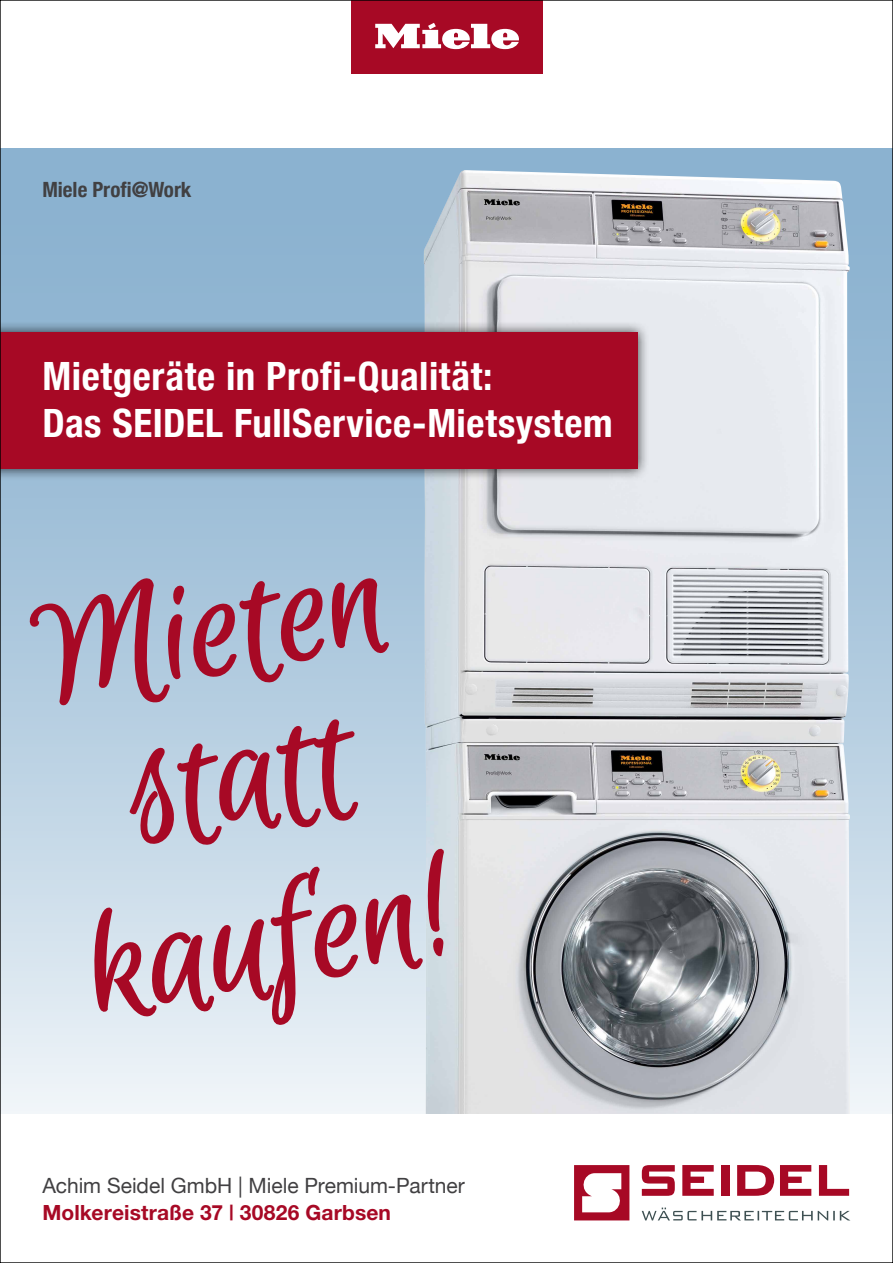
<style>
.page{position:relative;width:893px;height:1263px;background:#fff}
.page>*{position:absolute;margin:0;border:0;box-sizing:border-box;transform-origin:0 0}
.t1{font:700 condensed 39px/46.8px "Helvetica Neue";letter-spacing:.015em;color:#fff}
.t2{font:21px "Helvetica Neue";color:#414042}
.t3{font:700 21px "Helvetica Neue";letter-spacing:.005em;color:#a70925}
.t4{font:700 condensed 21px "Helvetica Neue";color:#414042}
</style>
<div class="page">
<div style="left:0;top:149px;width:893px;height:965px;background:linear-gradient(to bottom,#7da9ca,#e7eff5)"></div>
<img style="left:424px;top:170px;width:426px;height:944px">
<div style="left:351px;top:0;width:191px;height:73px;background:#a70925"></div>
<svg style="left:375px;top:23px;width:144px;height:26px"></svg>
<svg style="left:574px;top:1165px;width:55px;height:55px"></svg>
<svg style="left:642px;top:1165px;width:33px;height:31px"></svg>
<svg style="left:682px;top:1165px;width:32px;height:31px"></svg>
<div style="left:721px;top:1165px;width:8px;height:31px;background:#a70925"></div>
<svg style="left:737px;top:1165px;width:37px;height:31px"></svg>
<svg style="left:819px;top:1165px;width:30px;height:31px"></svg>
<svg style="left:780px;top:1165px;width:31px;height:31px"></svg>
<svg style="left:642px;top:1207px;width:208px;height:13px"></svg>
<div style="left:0;top:321px;width:650px;height:159px;background:#000;opacity:.75"></div>
<div style="left:0;top:333px;width:638px;height:136px;background:#a70925"></div>
<svg style="left:91px;top:850px;width:354px;height:176px;background:#cab4c2"></svg>
<svg style="left:131px;top:719px;width:229px;height:127px;background:#b89baf"></svg>
<svg style="left:26px;top:579px;width:364px;height:128px;background:#ac97ad"></svg>
<p class="t4" style="left:43px;top:172px;width:150px">Miele Profi@Work</p>
<p class="t1" style="left:43px;top:350px;width:572px">Mietgeräte in Profi-Qualität:<br>Das SEIDEL FullService-Mietsystem</p>
<p class="t2" style="left:43px;top:1171px;width:424px">Achim Seidel GmbH | Miele Premium-Partner</p>
<p class="t3" style="left:43px;top:1200px;width:350px">Molkereistraße 37 | 30826 Garbsen</p>
</div>
